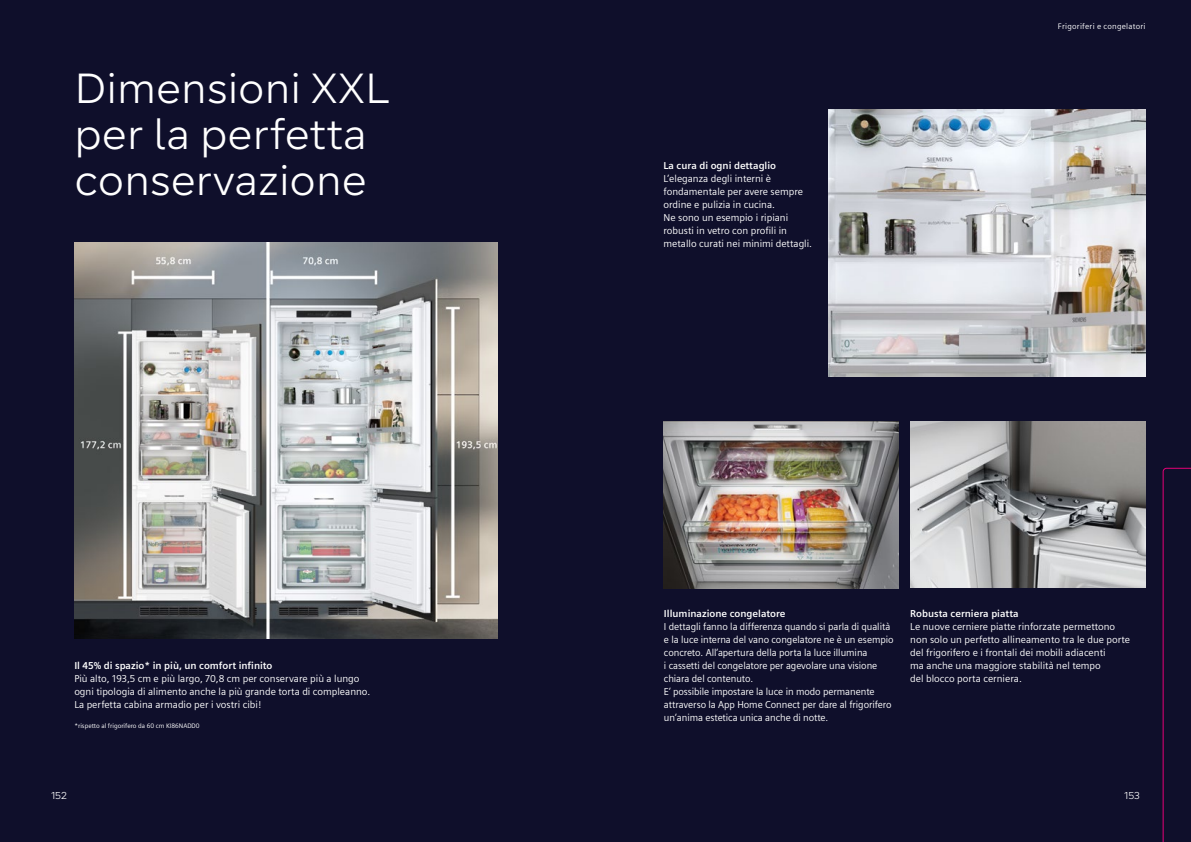
<style>
.page{position:relative;width:1191px;height:842px;background:#0f0f2b}
.page>*{position:absolute;margin:0;border:0;box-sizing:border-box;transform-origin:0 0}
.t1{font:42px/46.2px "Siemens Progress";color:#fff}
.t2{font:10px/13px "Siemens Sans";color:#fff}
.t3{font:700 10px "Siemens Sans";color:#fff}
.t4{font:10px "Siemens Progress";color:#fff}
.t5{font:8px "Siemens Sans";letter-spacing:.03em;color:#fff}
.t6{font:6.5px "Siemens Sans";color:#fff}
</style>
<div class="page">
<img style="left:663px;top:421px;width:236px;height:167px">
<img style="left:910px;top:421px;width:235px;height:167px">
<img style="left:74px;top:243px;width:423px;height:395px">
<img style="left:828px;top:109px;width:317px;height:267px">
<svg style="left:1162px;top:468px;width:29px;height:374px"></svg>
<h1 class="t1" style="left:74px;top:64px;width:317px">Dimensioni XXL per la perfetta conservazione</h1>
<p class="t3" style="left:74px;top:660px;width:200px">Il 45% di spazio* in più, un comfort infinito</p>
<p class="t2" style="left:74px;top:672px;width:298px">Più alto, 193,5 cm e più largo, 70,8 cm per conservare più a lungo ogni tipologia di alimento anche la più grande torta di compleanno.<br>La perfetta cabina armadio per i vostri cibi!</p>
<p class="t6" style="left:74px;top:722px;width:127px">*rispetto al frigorifero da 60 cm KI86NADD0</p>
<p class="t3" style="left:663px;top:160px;width:114px">La cura di ogni dettaglio</p>
<p class="t2" style="left:663px;top:172px;width:150px">L’eleganza degli interni è fondamentale per avere sempre ordine e pulizia in cucina.<br>Ne sono un esempio i ripiani robusti in vetro con profili in metallo curati nei minimi dettagli.</p>
<p class="t5" style="left:1057px;top:22px;width:89px">Frigoriferi e congelatori</p>
<p class="t3" style="left:664px;top:608px;width:123px">Illuminazione congelatore</p>
<p class="t2" style="left:664px;top:620px;width:231px">I dettagli fanno la differenza quando si parla di qualità e la luce interna del vano congelatore ne è un esempio concreto. All’apertura della porta la luce illumina<br>i cassetti del congelatore per agevolare una visione chiara del contenuto.<br>E’ possibile impostare la luce in modo permanente attraverso la App Home Connect per dare al frigorifero un’anima estetica unica anche di notte.</p>
<p class="t3" style="left:910px;top:608px;width:110px">Robusta cerniera piatta</p>
<p class="t2" style="left:910px;top:620px;width:221px">Le nuove cerniere piatte rinforzate permettono non solo un perfetto allineamento tra le due porte del frigorifero e i frontali dei mobili adiacenti<br>ma anche una maggiore stabilità nel tempo<br>del blocco porta cerniera.</p>
<p class="t4" style="left:51px;top:789px;width:17px">152</p>
<p class="t4" style="left:1124px;top:789px;width:17px">153</p>
</div>
